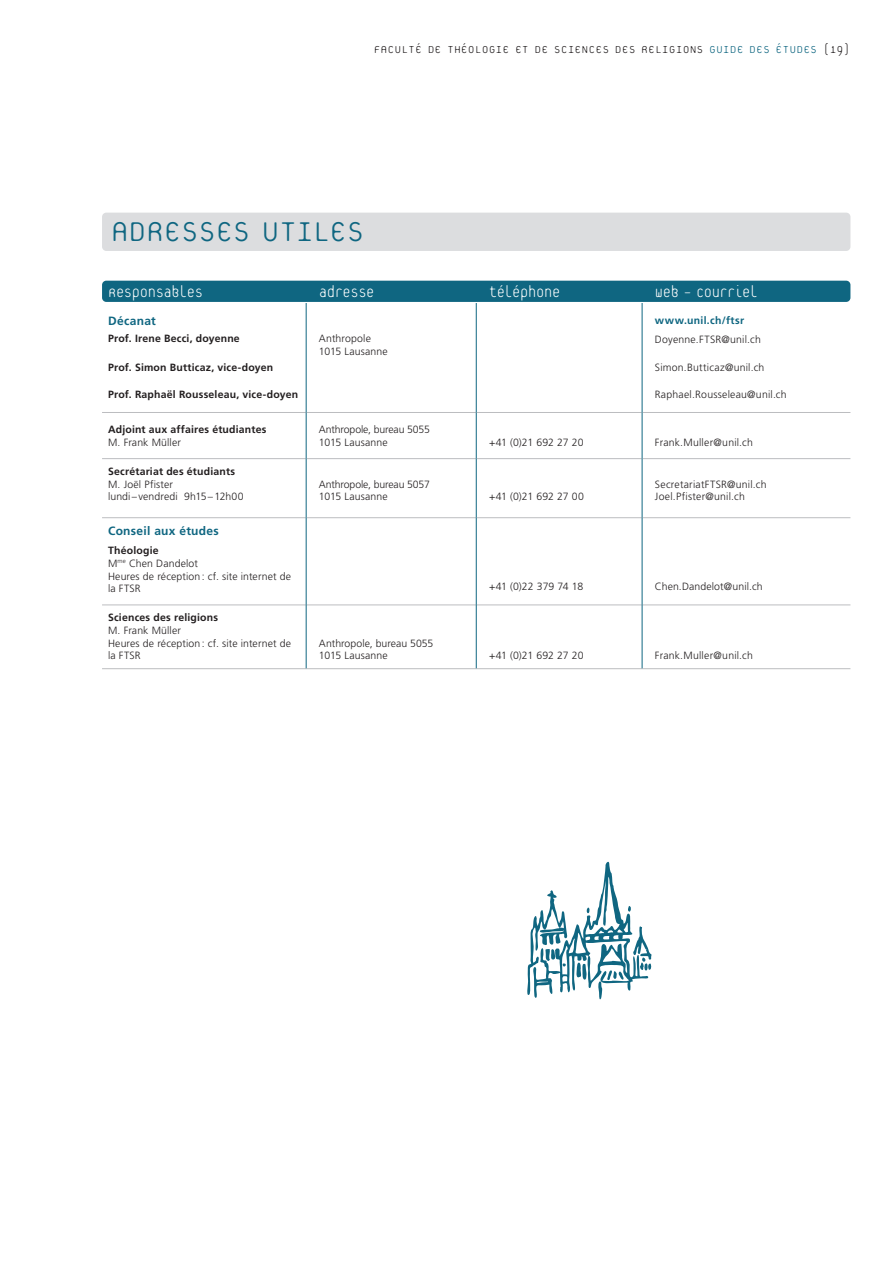
<style>
.page{position:relative;width:893px;height:1263px;background:#fff}
.page>*{position:absolute;margin:0;border:0;box-sizing:border-box;transform-origin:0 0}
.t1{font:100 40.5px "Platelet";letter-spacing:-.035em;color:#0f6681}
.t2{font:100 18px "Platelet";letter-spacing:-.025em;color:#fff}
.t3{font:100 15px "Platelet";color:#231f20}
.t4{font:700 12px "Frutiger LT Std";letter-spacing:.025em;color:#0f6681}
.ALIGNE_GAUCHE{font:300 10.5px/12.6px "Frutiger LT Std";letter-spacing:.015em;color:#231f20}
.ADRESSE_RETRAIT_1_5{font:300 10.5px/12.6px "Frutiger LT Std";letter-spacing:.005em;color:#231f20}
.ALIGNE_GAUCHE-2{font:700 10.5px "Frutiger LT Std";letter-spacing:.02em;color:#231f20}
.ADRESSE_RETRAIT_1_5-2{font:300 10.5px "Frutiger LT Std";letter-spacing:-.015em;color:#231f20}
.t5{font:700 10.5px "Frutiger LT Std";letter-spacing:.03em;color:#0f6681}
.ADRESSE_RETRAIT_1_5-3{font:300 10.5px "Frutiger LT Std";letter-spacing:-.02em;color:#231f20}
.s1{color:#0f6681}
.s2{font-weight:700}
</style>
<div class="page">
<div style="left:102px;top:281px;width:748px;height:21px;background:#0f6681;border-radius:4px"></div>
<div style="left:102px;top:213px;width:748px;height:38px;background:#dcdddf;border-radius:4px"></div>
<hr style="left:102px;top:412px;width:204px;height:1px;background:#bcbdc0">
<hr style="left:307px;top:412px;width:169px;height:1px;background:#bcbdc0">
<hr style="left:477px;top:412px;width:165px;height:1px;background:#bcbdc0">
<hr style="left:642px;top:412px;width:208px;height:1px;background:#bcbdc0">
<hr style="left:102px;top:458px;width:204px;height:1px;background:#bcbdc0">
<hr style="left:307px;top:458px;width:169px;height:1px;background:#bcbdc0">
<hr style="left:477px;top:458px;width:165px;height:1px;background:#bcbdc0">
<hr style="left:642px;top:458px;width:208px;height:1px;background:#bcbdc0">
<hr style="left:102px;top:517px;width:204px;height:1px;background:#bcbdc0">
<hr style="left:307px;top:517px;width:169px;height:1px;background:#bcbdc0">
<hr style="left:477px;top:517px;width:165px;height:1px;background:#bcbdc0">
<hr style="left:642px;top:517px;width:208px;height:1px;background:#bcbdc0">
<hr style="left:102px;top:604px;width:204px;height:1px;background:#bcbdc0">
<hr style="left:307px;top:604px;width:169px;height:1px;background:#bcbdc0">
<hr style="left:477px;top:604px;width:165px;height:1px;background:#bcbdc0">
<hr style="left:642px;top:604px;width:208px;height:1px;background:#bcbdc0">
<hr style="left:102px;top:668px;width:204px;height:1px;background:#bcbdc0">
<hr style="left:306px;top:668px;width:170px;height:1px;background:#bcbdc0">
<hr style="left:476px;top:668px;width:166px;height:1px;background:#bcbdc0">
<hr style="left:642px;top:668px;width:208px;height:1px;background:#bcbdc0">
<hr style="left:306px;top:303px;width:1px;height:109px;background:#0f6681">
<hr style="left:476px;top:303px;width:1px;height:109px;background:#0f6681">
<hr style="left:642px;top:303px;width:1px;height:109px;background:#0f6681">
<hr style="left:306px;top:412px;width:1px;height:47px;background:#0f6681">
<hr style="left:476px;top:412px;width:1px;height:47px;background:#0f6681">
<hr style="left:642px;top:412px;width:1px;height:47px;background:#0f6681">
<hr style="left:306px;top:459px;width:1px;height:59px;background:#0f6681">
<hr style="left:476px;top:459px;width:1px;height:59px;background:#0f6681">
<hr style="left:642px;top:459px;width:1px;height:59px;background:#0f6681">
<hr style="left:306px;top:518px;width:1px;height:87px;background:#0f6681">
<hr style="left:306px;top:605px;width:1px;height:63px;background:#0f6681">
<hr style="left:476px;top:518px;width:1px;height:87px;background:#0f6681">
<hr style="left:476px;top:605px;width:1px;height:63px;background:#0f6681">
<hr style="left:642px;top:518px;width:1px;height:87px;background:#0f6681">
<hr style="left:642px;top:605px;width:1px;height:63px;background:#0f6681">
<svg style="left:527px;top:861px;width:125px;height:139px"></svg>
<h3 class="t3" style="left:374px;top:43px;width:478px">FACULTÉ DE THÉOLOGIE ET DE SCIENCES DES RELIGIONS <span class="s1">GUIDE DES ÉTUDES</span> (19)</h3>
<p class="t1" style="left:111px;top:213px;width:256px">ADRESSES UTILES</p>
<p class="t2" style="left:108px;top:285px;width:97px">Responsables</p>
<p class="t2" style="left:319px;top:285px;width:57px">adresse</p>
<p class="t2" style="left:489px;top:285px;width:73px">téléphone</p>
<p class="t2" style="left:655px;top:285px;width:105px">web – courriel</p>
<p class="t4" style="left:108px;top:314px;width:49px">Décanat</p>
<p class="ALIGNE_GAUCHE-2" style="left:108px;top:332px;width:133px">Prof. Irene Becci, doyenne</p>
<p class="ALIGNE_GAUCHE-2" style="left:108px;top:361px;width:167px">Prof. Simon Butticaz, vice-doyen</p>
<p class="ALIGNE_GAUCHE-2" style="left:108px;top:389px;width:192px">Prof. Raphaël Rousseleau, vice-doyen</p>
<p class="t5" style="left:655px;top:314px;width:91px">www.unil.ch/ftsr</p>
<p class="ALIGNE_GAUCHE" style="left:655px;top:333px;width:108px">Doyenne.FTSR@unil.ch</p>
<p class="ALIGNE_GAUCHE" style="left:655px;top:361px;width:111px">Simon.Butticaz@unil.ch</p>
<p class="ALIGNE_GAUCHE" style="left:655px;top:388px;width:133px">Raphael.Rousseleau@unil.ch</p>
<p class="ADRESSE_RETRAIT_1_5" style="left:319px;top:332px;width:54px">Anthropole</p>
<p class="ADRESSE_RETRAIT_1_5" style="left:319px;top:345px;width:70px">1015 Lausanne</p>
<p class="ALIGNE_GAUCHE-2" style="left:108px;top:423px;width:160px">Adjoint aux affaires étudiantes</p>
<p class="ALIGNE_GAUCHE" style="left:108px;top:436px;width:74px">M. Frank Müller</p>
<p class="ALIGNE_GAUCHE-2" style="left:108px;top:465px;width:128px">Secrétariat des étudiants</p>
<p class="ALIGNE_GAUCHE" style="left:108px;top:478px;width:66px">M. Joël Pfister</p>
<p class="ALIGNE_GAUCHE" style="left:108px;top:490px;width:137px">lundi – vendredi 9h15–12h00</p>
<p class="t4" style="left:108px;top:524px;width:112px">Conseil aux études</p>
<p class="ADRESSE_RETRAIT_1_5" style="left:108px;top:544px;width:184px"><span class="s2">Théologie<br></span>M<sup>me</sup> Chen Dandelot<br>Heures de réception: cf. site internet de la FTSR</p>
<p class="ADRESSE_RETRAIT_1_5" style="left:319px;top:423px;width:112px">Anthropole, bureau 5055<br>1015 Lausanne</p>
<p class="ADRESSE_RETRAIT_1_5" style="left:489px;top:436px;width:96px">+41 (0)21 692 27 20</p>
<p class="ALIGNE_GAUCHE" style="left:655px;top:436px;width:100px">Frank.Muller@unil.ch</p>
<p class="ADRESSE_RETRAIT_1_5-2" style="left:319px;top:478px;width:113px">Anthropole, bureau 5057</p>
<p class="ADRESSE_RETRAIT_1_5" style="left:319px;top:490px;width:70px">1015 Lausanne</p>
<p class="ADRESSE_RETRAIT_1_5" style="left:489px;top:490px;width:96px">+41 (0)21 692 27 00</p>
<p class="ALIGNE_GAUCHE" style="left:655px;top:478px;width:113px">SecretariatFTSR@unil.ch</p>
<p class="ALIGNE_GAUCHE" style="left:655px;top:490px;width:92px">Joel.Pfister@unil.ch</p>
<p class="ADRESSE_RETRAIT_1_5-3" style="left:489px;top:581px;width:96px">+41 (0)22 379 74 18</p>
<p class="ADRESSE_RETRAIT_1_5" style="left:655px;top:580px;width:109px">Chen.Dandelot@unil.ch</p>
<p class="ALIGNE_GAUCHE-2" style="left:108px;top:611px;width:112px">Sciences des religions</p>
<p class="ALIGNE_GAUCHE" style="left:108px;top:624px;width:74px">M. Frank Müller</p>
<p class="ALIGNE_GAUCHE" style="left:108px;top:637px;width:184px">Heures de réception: cf. site internet de la FTSR</p>
<p class="ADRESSE_RETRAIT_1_5" style="left:319px;top:637px;width:116px">Anthropole, bureau 5055<br>1015 Lausanne</p>
<p class="ADRESSE_RETRAIT_1_5" style="left:489px;top:650px;width:96px">+41 (0)21 692 27 20</p>
<p class="ALIGNE_GAUCHE" style="left:655px;top:649px;width:100px">Frank.Muller@unil.ch</p>
</div>
